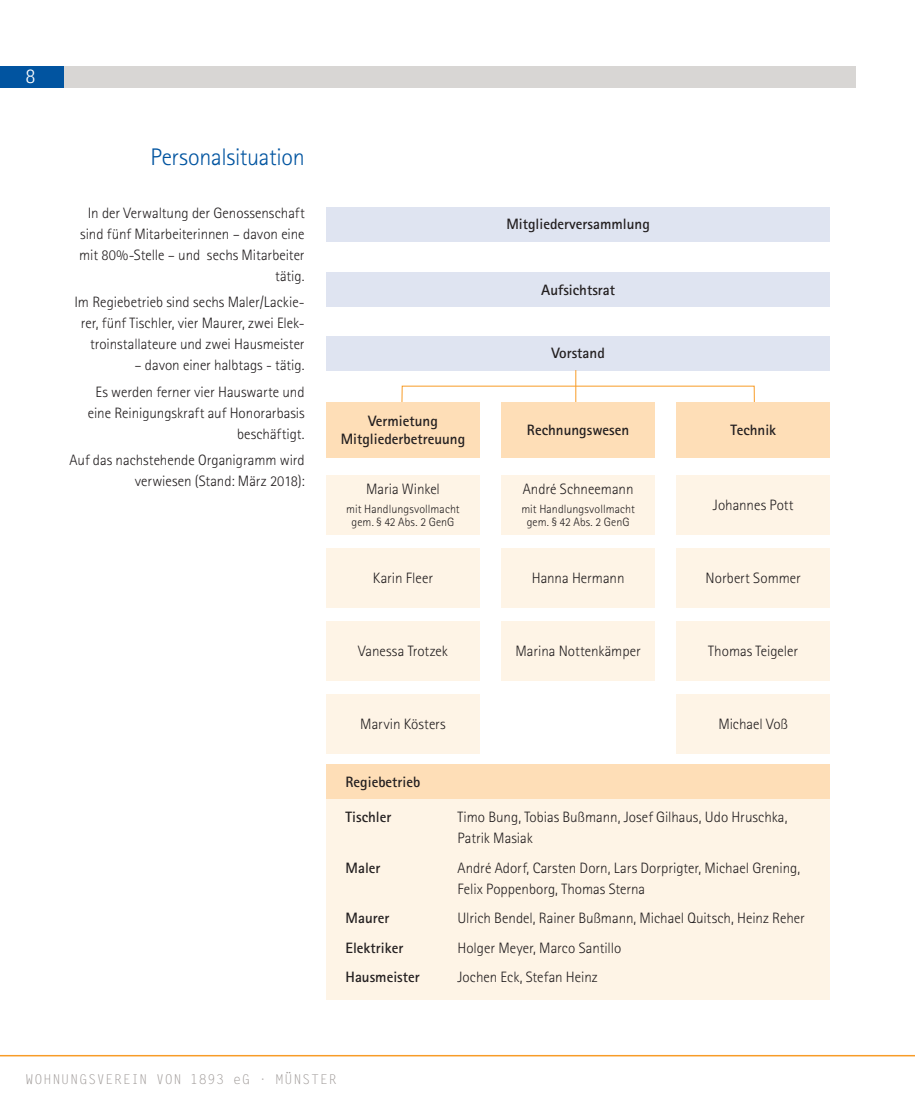
<style>
.page{position:relative;width:915px;height:1106px;background:#fff}
.page>*{position:absolute;margin:0;border:0;box-sizing:border-box;transform-origin:0 0}
.t1{font:300 24px "Rotis Sans Serif Std";letter-spacing:-.01em;color:#0154a0}
.t2{font:300 21px "Rotis Sans Serif";color:#fff}
.t3{font:300 15px/21px "Rotis Sans Serif Std";color:#231f20;text-align:right}
.t4{font:700 15px/29.5px "Rotis Sans Serif Std";color:#231f20;text-align:center}
.t5{font:13.5px "Letter Gothic Std";letter-spacing:.055em;color:#9f9a98}
.t6{font:300 12px/13.5px "Rotis Sans Serif Std";letter-spacing:.005em;color:#231f20;text-align:center}
</style>
<div class="page">
<div style="left:64px;top:66px;width:791px;height:21px;background:#d8d6d4"></div>
<div style="left:0;top:66px;width:64px;height:21px;background:#0154a0"></div>
<hr style="left:0;top:1054px;width:914px;height:2px;background:#f89c27">
<div style="left:326px;top:207px;width:503px;height:34px;background:#dfe4f1"></div>
<div style="left:326px;top:272px;width:503px;height:34px;background:#dfe4f1"></div>
<div style="left:326px;top:336px;width:503px;height:34px;background:#dfe4f1"></div>
<div style="left:326px;top:402px;width:153px;height:55px;background:#fedeb7"></div>
<div style="left:326px;top:475px;width:153px;height:59px;background:#fef4e6"></div>
<div style="left:326px;top:548px;width:153px;height:59px;background:#fef4e6"></div>
<div style="left:326px;top:621px;width:153px;height:59px;background:#fef4e6"></div>
<div style="left:326px;top:765px;width:503px;height:234px;background:#fef4e6"></div>
<div style="left:326px;top:694px;width:153px;height:59px;background:#fef4e6"></div>
<div style="left:501px;top:402px;width:153px;height:55px;background:#fedeb7"></div>
<div style="left:501px;top:475px;width:153px;height:59px;background:#fef4e6"></div>
<div style="left:501px;top:548px;width:153px;height:59px;background:#fef4e6"></div>
<div style="left:501px;top:621px;width:153px;height:59px;background:#fef4e6"></div>
<div style="left:676px;top:402px;width:153px;height:55px;background:#fedeb7"></div>
<div style="left:676px;top:475px;width:153px;height:59px;background:#fef4e6"></div>
<div style="left:676px;top:548px;width:153px;height:59px;background:#fef4e6"></div>
<div style="left:676px;top:621px;width:153px;height:59px;background:#fef4e6"></div>
<div style="left:676px;top:694px;width:153px;height:59px;background:#fef4e6"></div>
<div style="left:326px;top:765px;width:503px;height:34px;background:#fedeb7"></div>
<hr style="left:575px;top:370px;width:1px;height:32px;background:#f89c27">
<h2 class="t2" style="left:26px;top:64px;width:12px">8</h2>
<h1 class="t1" style="left:150px;top:144px;width:156px">Personalsituation</h1>
<p class="t3" style="left:79px;top:202px;width:227px">In der Verwaltung der Genossenschaft sind fünf Mitarbeiterinnen – davon eine mit 80%-Stelle – und sechs Mitarbeiter tätig.</p>
<p class="t3" style="left:74px;top:292px;width:231px">Im Regiebetrieb sind sechs Maler/Lackie&shy;rer, fünf Tischler, vier Maurer, zwei Elek&shy;troinstallateure und zwei Hausmeister</p>
<p class="t3" style="left:95px;top:352px;width:211px;line-height:26.2px">– davon einer halbtags - tätig.<br>Es werden ferner vier Hauswarte und</p>
<p class="t3" style="left:88px;top:402px;width:218px">eine Reinigungskraft auf Honorarbasis beschäftigt.</p>
<p class="t3" style="left:69px;top:449px;width:236px">Auf das nachstehende Organigramm wird verwiesen (Stand: März 2018):</p>
<p class="t4" style="left:506px;top:209px;width:145px">Mitgliederversammlung</p>
<p class="t4" style="left:541px;top:274px;width:75px">Aufsichtsrat</p>
<p class="t4" style="left:340px;top:411px;width:126px;line-height:18px">Vermietung<br>Mitgliederbetreuung</p>
<p class="t3" style="left:366px;top:478px;width:75px">Maria Winkel</p>
<p class="t6" style="left:346px;top:502px;width:115px">mit Handlungsvollmacht gem. § 42 Abs. 2 GenG</p>
<p class="t3" style="left:373px;top:567px;width:62px">Karin Fleer</p>
<p class="t3" style="left:358px;top:640px;width:91px">Vanessa Trotzek</p>
<p class="t3" style="left:360px;top:713px;width:87px">Marvin Kösters</p>
<p class="t4" style="left:345px;top:766px;width:76px">Regiebetrieb</p>
<p class="t4" style="left:551px;top:338px;width:55px">Vorstand</p>
<p class="t4" style="left:527px;top:414px;width:104px">Rechnungswesen</p>
<p class="t3" style="left:522px;top:478px;width:112px">André Schneemann</p>
<p class="t6" style="left:521px;top:502px;width:115px">mit Handlungsvollmacht gem. § 42 Abs. 2 GenG</p>
<p class="t3" style="left:531px;top:567px;width:94px">Hanna Hermann</p>
<p class="t3" style="left:515px;top:640px;width:127px">Marina Nottenkämper</p>
<p class="t4" style="left:730px;top:414px;width:47px">Technik</p>
<p class="t3" style="left:712px;top:494px;width:82px">Johannes Pott</p>
<p class="t3" style="left:705px;top:567px;width:97px">Norbert Sommer</p>
<p class="t3" style="left:708px;top:640px;width:91px">Thomas Teigeler</p>
<p class="t3" style="left:718px;top:713px;width:71px">Michael Voß</p>
<p class="t4" style="left:345px;top:802px;width:47px">Tischler</p>
<p class="t4" style="left:345px;top:852px;width:36px">Maler</p>
<p class="t4" style="left:345px;top:903px;width:76px;text-align:left">Maurer<br>Elektriker<br>Hausmeister</p>
<p class="t3" style="left:457px;top:806px;width:331px;text-align:left">Timo Bung, Tobias Bußmann, Josef Gilhaus, Udo Hruschka,<br>Patrik Masiak</p>
<p class="t3" style="left:457px;top:857px;width:344px;text-align:left">André Adorf, Carsten Dorn, Lars Dorprigter, Michael Grening,<br>Felix Poppenborg, Thomas Sterna</p>
<p class="t3" style="left:457px;top:903px;width:349px;line-height:29.5px;text-align:left">Ulrich Bendel, Rainer Bußmann, Michael Quitsch, Heinz Reher<br>Holger Meyer, Marco Santillo<br>Jochen Eck, Stefan Heinz</p>
<p class="t5" style="left:26px;top:1071px;width:312px">WOHNUNGSVEREIN VON 1893 eG · MÜNSTER</p>
</div>
